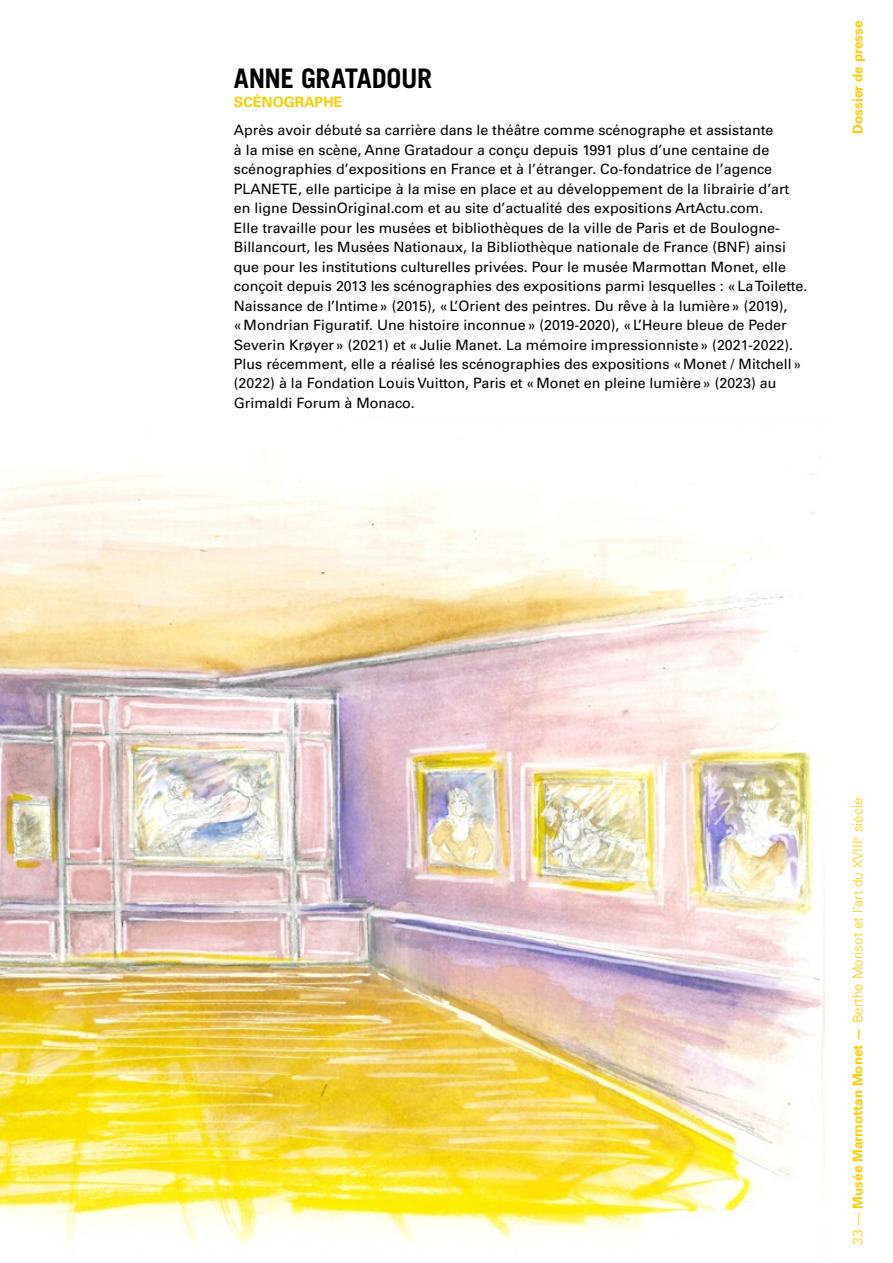
<style>
.page{position:relative;width:893px;height:1263px;background:#fff}
.page>*{position:absolute;margin:0;border:0;box-sizing:border-box;transform-origin:0 0}
.t1{font:700 27px "Trade Gothic LT Std";letter-spacing:-.02em;color:#000}
.t2{font:14.25px/19.5px "Univers LT Std";color:#000}
.t3{font:700 14.25px "Univers LT Std";color:#fc0}
.t4{font:300 13.5px "Univers LT Std";color:#fc0}
.t5{font:700 13.5px "Univers LT Std";color:#fc0}
.s1{font-weight:700}
</style>
<div class="page">
<img style="left:0;top:474px;width:825px;height:773px">
<h1 class="t1" style="left:234px;top:61px;width:200px">ANNE GRATADOUR</h1>
<p class="t3" style="left:234px;top:94px;width:110px">SCÉNOGRAPHE</p>
<p class="t2" style="left:234px;top:120px;width:575px">Après avoir débuté sa carrière dans le théâtre comme scénographe et assistante<br>à la mise en scène, Anne Gratadour a conçu depuis 1991 plus d’une centaine de scénographies d’expositions en France et à l’étranger. Co-fondatrice de l’agence PLANETE, elle participe à la mise en place et au développement de la librairie d’art en ligne DessinOriginal.com et au site d’actualité des expositions ArtActu.com.<br>Elle travaille pour les musées et bibliothèques de la ville de Paris et de Boulogne-Billancourt, les Musées Nationaux, la Bibliothèque nationale de France (BNF) ainsi que pour les institutions culturelles privées. Pour le musée Marmottan Monet, elle conçoit depuis 2013 les scénographies des expositions parmi lesquelles : «La Toilette.<br>Naissance de l’Intime» (2015), «L’Orient des peintres. Du rêve à la lumière» (2019), «Mondrian Figuratif. Une histoire inconnue» (2019-2020), «L’Heure bleue de Peder Severin Krøyer» (2021) et «Julie Manet. La mémoire impressionniste» (2021-2022).<br>Plus récemment, elle a réalisé les scénographies des expositions «Monet / Mitchell» (2022) à la Fondation Louis Vuitton, Paris et «Monet en pleine lumière» (2023) au Grimaldi Forum à Monaco.</p>
<p class="t5" style="left:850px;top:134px;width:114px;rotate:-90deg">Dossier de presse</p>
<p class="t4" style="left:849px;top:1244px;width:448px;rotate:-90deg">33 — <span class="s1">Musée Marmottan Monet —</span> Berthe Morisot et l’art du XVIII<sup>e</sup> siècle</p>
</div>
